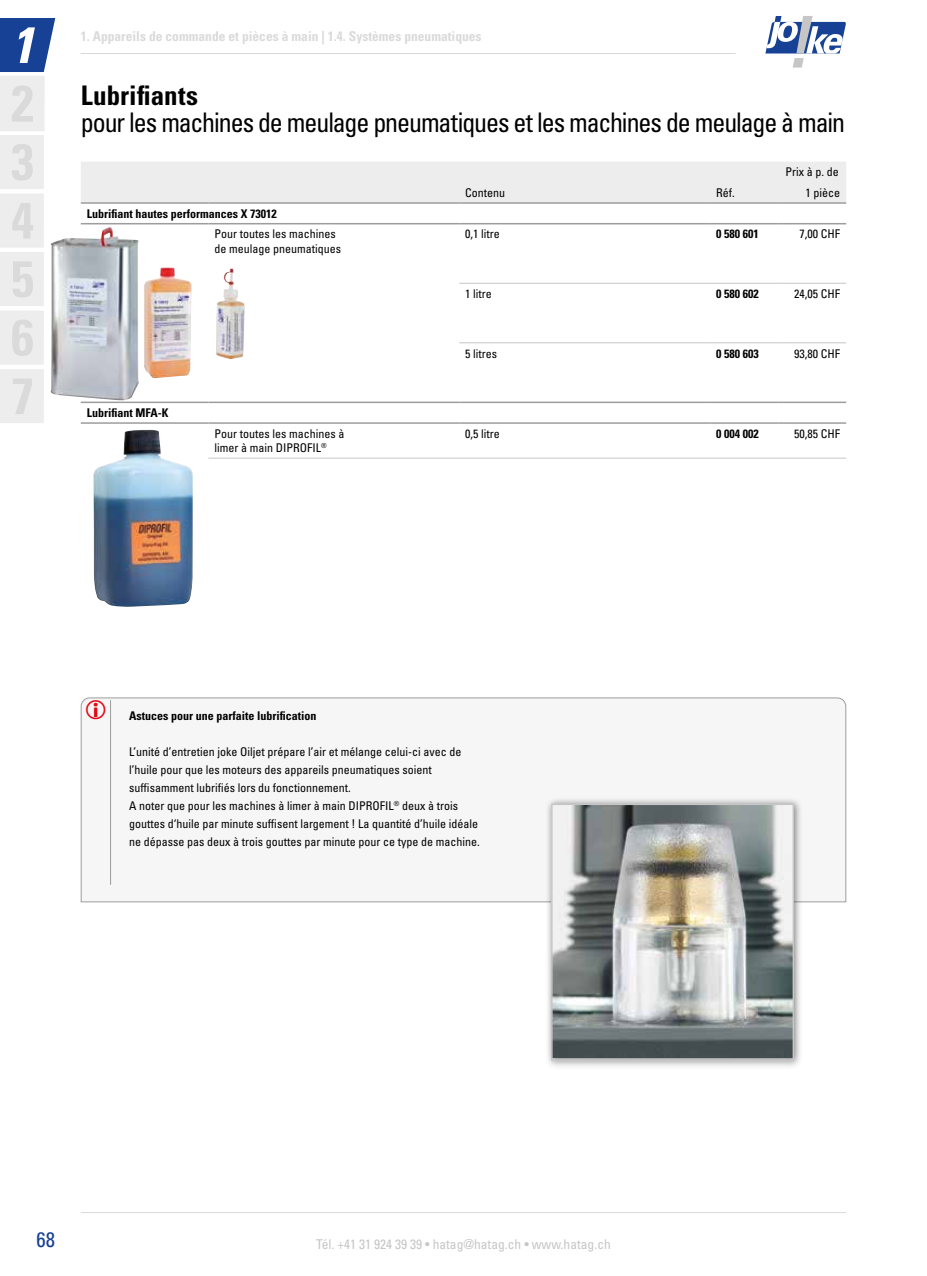
<style>
.page{position:relative;width:927px;height:1276px;background:#fff}
.page>*{position:absolute;margin:0;border:0;box-sizing:border-box;transform-origin:0 0}
.t1{font:italic 700 condensed 51px "Univers LT Pro";color:#fff}
.t2{font:condensed 27px "Univers LT Pro";letter-spacing:-.04em;color:#000;scale:.96 1}
.t3{font:700 condensed 27px "Univers LT Pro";letter-spacing:.01em;color:#000}
.t4{font:condensed 21px "Univers LT Pro";color:#164194}
.t5{font:700 condensed 13.5px "Univers LT Pro";color:#dadada}
.t6{font:condensed 13.5px "Univers LT Pro";color:#c6c6c6}
.t7{font:condensed 12px/18px "Univers LT Pro";color:#000}
.t8{font:700 condensed 12px "Univers LT Pro";color:#000}
</style>
<div class="page">
<hr style="left:81px;top:1212px;width:765px;height:1px;background:#dadada">
<hr style="left:81px;top:53px;width:655px;height:1px;background:#dadada">
<svg style="left:765px;top:16px;width:81px;height:52px"></svg>
<svg style="left:0;top:18px;width:56px;height:405px"></svg>
<img style="left:51px;top:227px;width:88px;height:173px">
<img style="left:144px;top:267px;width:48px;height:111px">
<img style="left:216px;top:269px;width:29px;height:90px">
<img style="left:93px;top:430px;width:100px;height:177px">
<div style="left:80px;top:697px;width:767px;height:205px;background:#f6f6f6"></div>
<div style="left:545px;top:797px;width:258px;height:273px;background:#000;opacity:.5"></div>
<img style="left:554px;top:806px;width:237px;height:251px">
<div style="left:551px;top:803px;width:243px;height:258px;border:2px solid #c6c6c6"></div>
<hr style="left:110px;top:700px;width:1px;height:185px;background:#9d9d9c">
<div style="left:81px;top:162px;width:765px;height:40px;background:#ededed"></div>
<hr style="left:81px;top:202px;width:127px;height:2px;background:#9d9d9c">
<hr style="left:208px;top:202px;width:251px;height:2px;background:#9d9d9c">
<hr style="left:459px;top:202px;width:251px;height:2px;background:#9d9d9c">
<hr style="left:710px;top:202px;width:68px;height:2px;background:#9d9d9c">
<hr style="left:778px;top:458px;width:68px;height:1px;background:#c6c6c6">
<hr style="left:710px;top:458px;width:68px;height:1px;background:#c6c6c6">
<hr style="left:459px;top:458px;width:251px;height:1px;background:#c6c6c6">
<hr style="left:208px;top:458px;width:251px;height:1px;background:#c6c6c6">
<hr style="left:778px;top:342px;width:68px;height:1px;background:#c6c6c6">
<hr style="left:710px;top:342px;width:68px;height:1px;background:#c6c6c6">
<hr style="left:459px;top:342px;width:251px;height:1px;background:#c6c6c6">
<hr style="left:778px;top:223px;width:68px;height:1px;background:#9d9d9c">
<hr style="left:778px;top:283px;width:68px;height:1px;background:#c6c6c6">
<hr style="left:710px;top:223px;width:68px;height:1px;background:#9d9d9c">
<hr style="left:710px;top:283px;width:68px;height:1px;background:#c6c6c6">
<hr style="left:459px;top:223px;width:251px;height:1px;background:#9d9d9c">
<hr style="left:459px;top:283px;width:251px;height:1px;background:#c6c6c6">
<hr style="left:81px;top:223px;width:127px;height:1px;background:#9d9d9c">
<hr style="left:778px;top:202px;width:68px;height:2px;background:#9d9d9c">
<hr style="left:208px;top:223px;width:251px;height:1px;background:#9d9d9c">
<hr style="left:81px;top:401px;width:127px;height:2px;background:#9d9d9c">
<hr style="left:208px;top:401px;width:251px;height:2px;background:#9d9d9c">
<hr style="left:459px;top:401px;width:251px;height:2px;background:#9d9d9c">
<hr style="left:710px;top:401px;width:68px;height:2px;background:#9d9d9c">
<hr style="left:778px;top:401px;width:68px;height:2px;background:#9d9d9c">
<hr style="left:81px;top:422px;width:127px;height:2px;background:#9d9d9c">
<hr style="left:208px;top:422px;width:251px;height:2px;background:#9d9d9c">
<hr style="left:459px;top:422px;width:251px;height:2px;background:#9d9d9c">
<hr style="left:710px;top:422px;width:68px;height:2px;background:#9d9d9c">
<hr style="left:778px;top:422px;width:68px;height:2px;background:#9d9d9c">
<svg style="left:86px;top:700px;width:19px;height:19px"></svg>
<h1 class="t1" style="left:11px;top:14px;width:24px">1</h1>
<p class="t5" style="left:81px;top:27px;width:402px">1. Appareils de commande et pièces à main | 1.4. Systèmes pneumatiques</p>
<h2 class="t3" style="left:81px;top:78px;width:119px">Lubrifiants</h2>
<h2 class="t2" style="left:81px;top:106px;width:798px">pour les machines de meulage pneumatiques et les machines de meulage à main</h2>
<p class="t7" style="left:465px;top:184px;width:42px">Contenu</p>
<p class="t7" style="left:716px;top:184px;width:20px">Réf.</p>
<p class="t7" style="left:785px;top:161px;width:56px;line-height:20.7px;text-align:right">Prix à p. de<br>1 pièce</p>
<p class="t8" style="left:87px;top:206px;width:191px">Lubrifiant hautes performances X 73012</p>
<p class="t7" style="left:214px;top:227px;width:128px;line-height:14.4px">Pour toutes les machines de meulage pneumatiques</p>
<p class="t7" style="left:465px;top:225px;width:36px">0,1 litre</p>
<p class="t8" style="left:716px;top:227px;width:44px">0 580 601</p>
<p class="t7" style="left:800px;top:225px;width:42px">7,00 CHF</p>
<p class="t7" style="left:465px;top:284px;width:28px">1 litre</p>
<p class="t8" style="left:716px;top:286px;width:44px">0 580 602</p>
<p class="t7" style="left:794px;top:284px;width:47px">24,05 CHF</p>
<p class="t8" style="left:87px;top:405px;width:83px">Lubrifiant MFA-K</p>
<p class="t7" style="left:465px;top:344px;width:33px">5 litres</p>
<p class="t8" style="left:716px;top:346px;width:44px">0 580 603</p>
<p class="t7" style="left:794px;top:344px;width:47px">93,80 CHF</p>
<p class="t7" style="left:214px;top:426px;width:131px;line-height:14.4px">Pour toutes les machines à limer à main DIPROFIL<sup>®</sup></p>
<p class="t7" style="left:465px;top:424px;width:36px">0,5 litre</p>
<p class="t8" style="left:716px;top:426px;width:44px">0 004 002</p>
<p class="t7" style="left:794px;top:424px;width:47px">50,85 CHF</p>
<p class="t8" style="left:129px;top:708px;width:189px">Astuces pour une parfaite lubrification</p>
<p class="t7" style="left:129px;top:742px;width:352px">L’unité d’entretien joke Oiljet prépare l’air et mélange celui-ci avec de l’huile pour que les moteurs des appareils pneumatiques soient suffisamment lubrifiés lors du fonctionnement.<br>A noter que pour les machines à limer à main DIPROFIL<sup>®</sup> deux à trois gouttes d‘huile par minute suffisent largement ! La quantité d’huile idéale ne dépasse pas deux à trois gouttes par minute pour ce type de machine.</p>
<h3 class="t4" style="left:37px;top:1226px;width:20px">68</h3>
<p class="t6" style="left:316px;top:1235px;width:296px">Tél. +41 31 924 39 39 • hatag@hatag.ch • www.hatag.ch</p>
</div>
